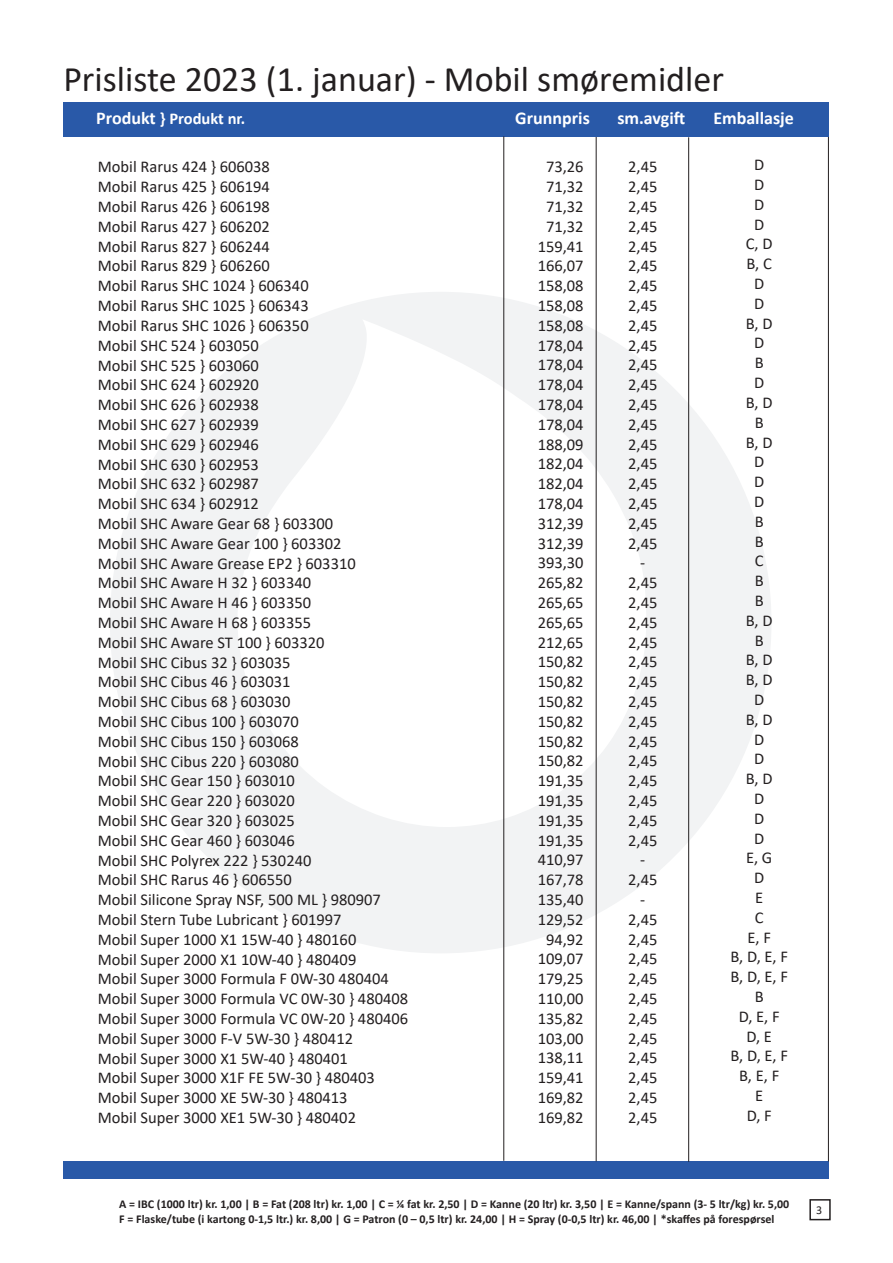
<style>
.page{position:relative;width:893px;height:1263px;background:#fff}
.page>*{position:absolute;margin:0;border:0;box-sizing:border-box;transform-origin:0 0}
.t1{font:36px "Calibri";color:#231f20}
.t2{font:700 18px "Calibri";color:#fff}
.t3{font:16.5px/19.8px "Calibri";color:#231f20;text-align:center}
.t4{font:700 16.5px "Calibri";color:#fff}
.t5{font:700 12px/14.4px "Calibri";color:#231f20}
.t6{font:12px "Calibri";color:#231f20}
.s1{font-size:18px}
</style>
<div class="page">
<div style="left:809px;top:1199px;width:22px;height:21px;border:2px solid #231f20"></div>
<svg style="left:110px;top:292px;width:661px;height:661px"></svg>
<div style="left:63px;top:1161px;width:766px;height:17px;background:#2959a8"></div>
<hr style="left:828px;top:137px;width:1px;height:1024px;background:#231f20">
<hr style="left:596px;top:137px;width:1px;height:1024px;background:#231f20">
<div style="left:63px;top:103px;width:766px;height:34px;background:#2959a8"></div>
<hr style="left:688px;top:137px;width:1px;height:1025px;background:#231f20">
<hr style="left:503px;top:136px;width:1px;height:1025px;background:#231f20">
<h1 class="t1" style="left:63px;top:54px;width:662px">Prisliste 2023 (1. januar) - Mobil smøremidler</h1>
<p class="t4" style="left:96px;top:107px;width:151px"><span class="s1">Produkt</span> } Produkt nr.</p>
<p class="t2" style="left:515px;top:105px;width:76px">Grunnpris</p>
<p class="t2" style="left:617px;top:105px;width:69px">sm.avgift</p>
<p class="t2" style="left:713px;top:105px;width:82px">Emballasje</p>
<p class="t3" style="left:538px;top:156px;width:47px">73,26<br>71,32<br>71,32<br>71,32<br>159,41<br>166,07<br>158,08<br>158,08<br>158,08<br>178,04<br>178,04<br>178,04<br>178,04<br>178,04<br>188,09<br>182,04<br>182,04<br>178,04<br>312,39<br>312,39<br>393,30<br>265,82<br>265,65<br>265,65<br>212,65<br>150,82<br>150,82<br>150,82<br>150,82<br>150,82<br>150,82<br>191,35<br>191,35<br>191,35<br>191,35<br>410,97<br>167,78<br>135,40<br>129,52<br>94,92<br>109,07<br>179,25<br>110,00<br>135,82<br>103,00<br>138,11<br>159,41<br>169,82<br>169,82</p>
<p class="t3" style="left:628px;top:156px;width:31px">2,45<br>2,45<br>2,45<br>2,45<br>2,45<br>2,45<br>2,45<br>2,45<br>2,45<br>2,45<br>2,45<br>2,45<br>2,45<br>2,45<br>2,45<br>2,45<br>2,45<br>2,45<br>2,45<br>2,45 -<br>2,45<br>2,45<br>2,45<br>2,45<br>2,45<br>2,45<br>2,45<br>2,45<br>2,45<br>2,45<br>2,45<br>2,45<br>2,45<br>2,45 -<br>2,45 -<br>2,45<br>2,45<br>2,45<br>2,45<br>2,45<br>2,45<br>2,45<br>2,45<br>2,45<br>2,45<br>2,45</p>
<p class="t3" style="left:730px;top:154px;width:59px">D<br>D<br>D<br>D<br>C, D<br>B, C<br>D<br>D<br>B, D<br>D<br>B<br>D<br>B, D<br>B<br>B, D<br>D<br>D<br>D<br>B<br>B<br>C<br>B<br>B<br>B, D<br>B<br>B, D<br>B, D<br>D<br>B, D<br>D<br>D<br>B, D<br>D<br>D<br>D<br>E, G<br>D<br>E<br>C<br>E, F<br>B, D, E, F<br>B, D, E, F<br>B<br>D, E, F<br>D, E<br>B, D, E, F<br>B, E, F<br>E<br>D, F</p>
<p class="t3" style="left:98px;top:157px;width:312px;text-align:left">Mobil Rarus 424 } 606038<br>Mobil Rarus 425 } 606194<br>Mobil Rarus 426 } 606198<br>Mobil Rarus 427 } 606202<br>Mobil Rarus 827 } 606244<br>Mobil Rarus 829 } 606260<br>Mobil Rarus SHC 1024 } 606340<br>Mobil Rarus SHC 1025 } 606343<br>Mobil Rarus SHC 1026 } 606350<br>Mobil SHC 524 } 603050<br>Mobil SHC 525 } 603060<br>Mobil SHC 624 } 602920<br>Mobil SHC 626 } 602938<br>Mobil SHC 627 } 602939<br>Mobil SHC 629 } 602946<br>Mobil SHC 630 } 602953<br>Mobil SHC 632 } 602987<br>Mobil SHC 634 } 602912<br>Mobil SHC Aware Gear 68 } 603300<br>Mobil SHC Aware Gear 100 } 603302<br>Mobil SHC Aware Grease EP2 } 603310<br>Mobil SHC Aware H 32 } 603340<br>Mobil SHC Aware H 46 } 603350<br>Mobil SHC Aware H 68 } 603355<br>Mobil SHC Aware ST 100 } 603320<br>Mobil SHC Cibus 32 } 603035<br>Mobil SHC Cibus 46 } 603031<br>Mobil SHC Cibus 68 } 603030<br>Mobil SHC Cibus 100 } 603070<br>Mobil SHC Cibus 150 } 603068<br>Mobil SHC Cibus 220 } 603080<br>Mobil SHC Gear 150 } 603010<br>Mobil SHC Gear 220 } 603020<br>Mobil SHC Gear 320 } 603025<br>Mobil SHC Gear 460 } 603046<br>Mobil SHC Polyrex 222 } 530240<br>Mobil SHC Rarus 46 } 606550<br>Mobil Silicone Spray NSF, 500 ML } 980907<br>Mobil Stern Tube Lubricant } 601997<br>Mobil Super 1000 X1 15W-40 } 480160<br>Mobil Super 2000 X1 10W-40 } 480409<br>Mobil Super 3000 Formula F 0W-30 480404<br>Mobil Super 3000 Formula VC 0W-30 } 480408<br>Mobil Super 3000 Formula VC 0W-20 } 480406<br>Mobil Super 3000 F-V 5W-30 } 480412<br>Mobil Super 3000 X1 5W-40 } 480401<br>Mobil Super 3000 X1F FE 5W-30 } 480403<br>Mobil Super 3000 XE 5W-30 } 480413<br>Mobil Super 3000 XE1 5W-30 } 480402</p>
<p class="t5" style="left:119px;top:1197px;width:671px">A = IBC (1000 ltr) kr. 1,00 | B = Fat (208 ltr) kr. 1,00 | C = ¼ fat kr. 2,50 | D = Kanne (20 ltr) kr. 3,50 | E = Kanne/spann (3- 5 ltr/kg) kr. 5,00<br>F = Flaske/tube (i kartong 0-1,5 ltr.) kr. 8,00 | G = Patron (0 – 0,5 ltr) kr. 24,00 | H = Spray (0-0,5 ltr) kr. 46,00 | *skaffes på forespørsel</p>
<p class="t6" style="left:816px;top:1202px;width:8px">3</p>
</div>
